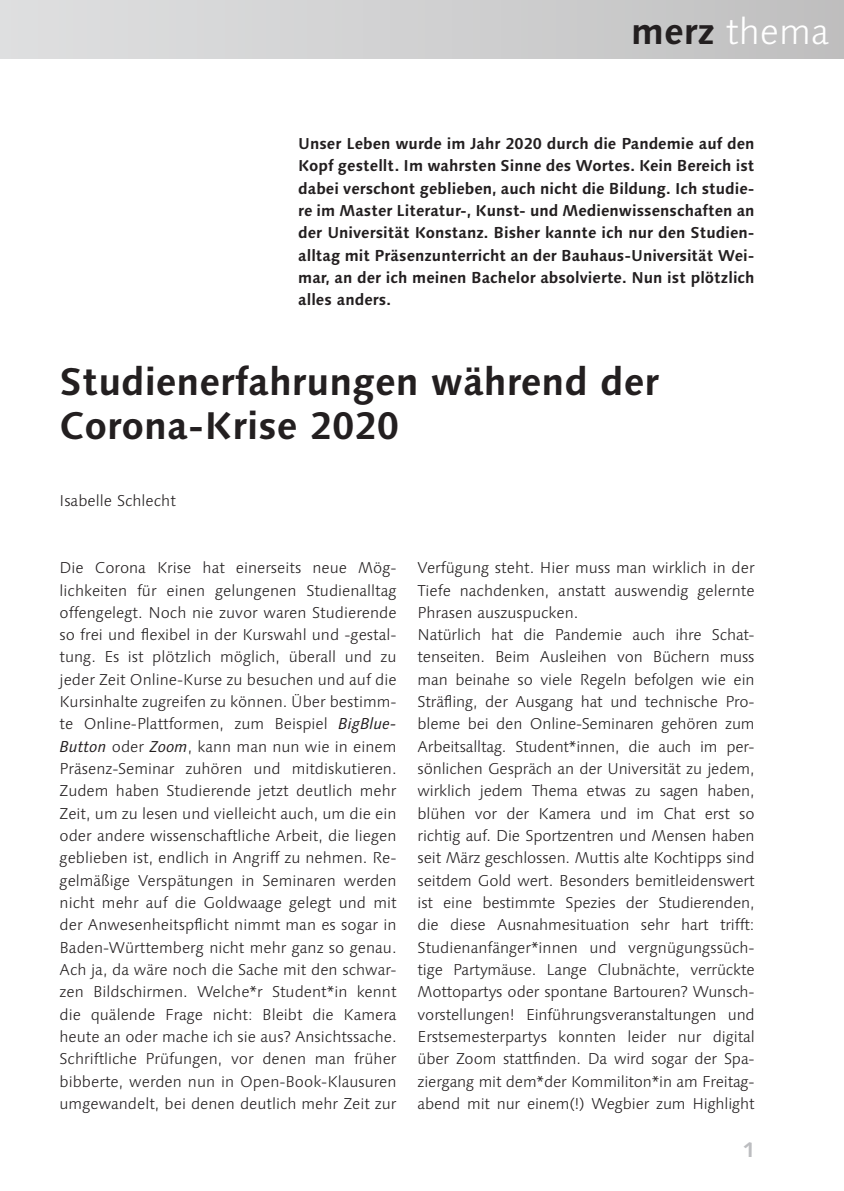
<style>
.page{position:relative;width:844px;height:1191px;background:#fff}
.page>*{position:absolute;margin:0;border:0;box-sizing:border-box;transform-origin:0 0}
.titel{font:700 38.5px/44.6px "Linotype Syntax";color:#231f20}
.t1{font:300 36.75px "Linotype Syntax";color:#fff}
.Seitenzahlen{font:700 21px "Linotype Syntax";color:#bcbdc0}
.text{font:300 15.75px/22.4px "Linotype Syntax";letter-spacing:-.01em;color:#231f20;text-align:justify}
.abstract_hervorh_im{font:700 15.75px/22.4px "Linotype Syntax";color:#231f20;text-align:justify}
.autoren{font:300 15.75px "Linotype Syntax";color:#231f20}
.s1{font-weight:700;color:#231f20}
.s2{font-weight:400;font-style:italic}
</style>
<div class="page">
<div style="left:0;top:0;width:843px;height:59px;background:linear-gradient(to right,#dfe0e1,#c0c0c0)"></div>
<h2 class="t1" style="left:631px;top:10px;width:199px"><span class="s1">merz</span> thema</h2>
<p class="abstract_hervorh_im" style="left:298px;top:132px;width:457px">Unser Leben wurde im Jahr 2020 durch die Pandemie auf den Kopf gestellt. Im wahrsten Sinne des Wortes. Kein Bereich ist dabei verschont geblieben, auch nicht die Bildung. Ich studie&shy;re im Master Literatur-, Kunst- und Medienwissenschaften an der Universität Konstanz. Bisher kannte ich nur den Studien&shy;alltag mit Präsenzunterricht an der Bauhaus-Universität Wei&shy;mar, an der ich meinen Bachelor absolvierte. Nun ist plötzlich alles anders.</p>
<p class="titel" style="left:60px;top:358px;width:600px">Studienerfahrungen während der<br>Corona-Krise 2020</p>
<p class="autoren" style="left:60px;top:491px;width:118px">Isabelle Schlecht</p>
<p class="text" style="left:60px;top:556px;width:338px">Die Corona Krise hat einerseits neue Mög&shy;lichkeiten für einen gelungenen Studienalltag offengelegt. Noch nie zuvor waren Studierende so frei und flexibel in der Kurswahl und -gestal&shy;tung. Es ist plötzlich möglich, überall und zu jeder Zeit Online-Kurse zu besuchen und auf die Kursinhalte zugreifen zu können. Über bestimm&shy;te Online-Plattformen, zum Beispiel <span class="s2">BigBlue-Button</span> oder <span class="s2">Zoom</span>, kann man nun wie in einem Präsenz-Seminar zuhören und mitdiskutieren.<br>Zudem haben Studierende jetzt deutlich mehr Zeit, um zu lesen und vielleicht auch, um die ein oder andere wissenschaftliche Arbeit, die liegen geblieben ist, endlich in Angriff zu nehmen. Re&shy;gelmäßige Verspätungen in Seminaren werden nicht mehr auf die Goldwaage gelegt und mit der Anwesenheitspflicht nimmt man es sogar in Baden-Württemberg nicht mehr ganz so genau.<br>Ach ja, da wäre noch die Sache mit den schwar&shy;zen Bildschirmen. Welche*r Student*in kennt die quälende Frage nicht: Bleibt die Kamera heute an oder mache ich sie aus? Ansichtssache.<br>Schriftliche Prüfungen, vor denen man früher bibberte, werden nun in Open-Book-Klausuren umgewandelt, bei denen deutlich mehr Zeit zur</p>
<p class="text" style="left:417px;top:556px;width:338px">Verfügung steht. Hier muss man wirklich in der Tiefe nachdenken, anstatt auswendig gelernte Phrasen auszuspucken.</p>
<p class="text" style="left:417px;top:623px;width:338px;text-align:left">Natürlich hat die Pandemie auch ihre Schat&shy;tenseiten. Beim Ausleihen von Büchern muss man beinahe so viele Regeln befolgen wie ein Sträfling, der Ausgang hat und technische Pro&shy;bleme bei den Online-Seminaren gehören zum Arbeitsalltag. Student*innen, die auch im per&shy;sönlichen Gespräch an der Universität zu jedem, wirklich jedem Thema etwas zu sagen haben, blühen vor der Kamera und im Chat erst so richtig auf. Die Sportzentren und Mensen haben seit März geschlossen. Muttis alte Kochtipps sind seitdem Gold wert. Besonders bemitleidenswert ist eine bestimmte Spezies der Studierenden, die diese Ausnahmesituation sehr hart trifft:<br>Studienanfänger*innen und vergnügungssüch&shy;tige Partymäuse. Lange Clubnächte, verrückte Mottopartys oder spontane Bartouren? Wunsch&shy;vorstellungen! Einführungsveranstaltungen und Erstsemesterpartys konnten leider nur digital über Zoom stattfinden. Da wird sogar der Spa&shy;ziergang mit dem*der Kommiliton*in am Freitag&shy;abend mit nur einem(!) Wegbier zum Highlight</p>
<p class="Seitenzahlen" style="left:742px;top:1136px;width:14px">1</p>
</div>
